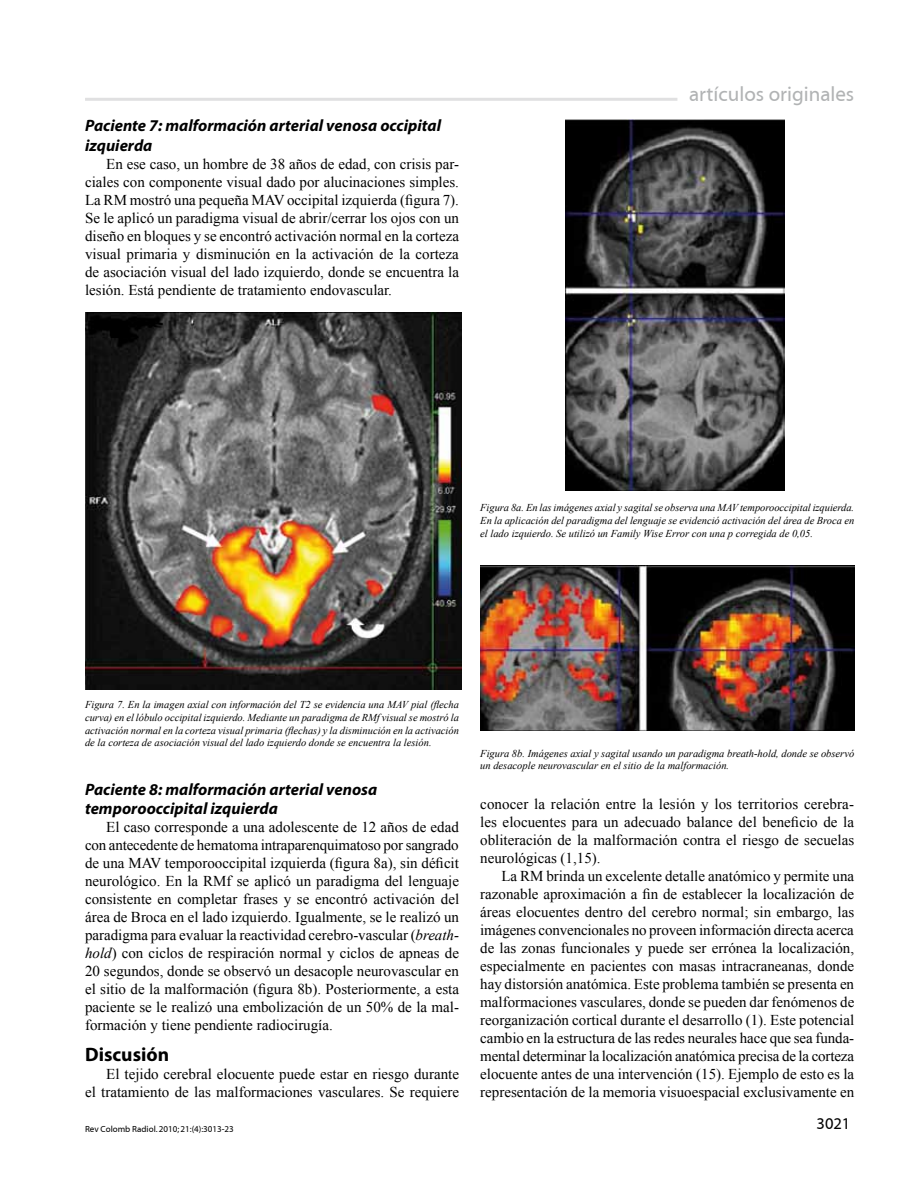
<style>
.page{position:relative;width:918px;height:1188px;background:#fff}
.page>*{position:absolute;margin:0;border:0;box-sizing:border-box;transform-origin:0 0}
.t1{font:21px "Myriad";color:#b1b3b4}
.t2{font:700 19.5px "Myriad Pro";color:#000}
.t3{font:italic 700 16.5px/19.8px "Myriad Pro";color:#000}
.t4{font:16.5px "Myriad";color:#000}
.t5{font:15px/18px "Times New Roman";color:#000;text-align:justify}
.t6{font:italic 10.5px/12.6px "Times New Roman";color:#000;text-align:justify}
.t7{font:9px "Myriad";color:#000}
.s1{font-style:italic}
</style>
<div class="page">
<hr style="left:85px;top:98px;width:592px;height:3px;background:#e0e0e1">
<img style="left:85px;top:313px;width:377px;height:377px">
<img style="left:566px;top:119px;width:218px;height:372px">
<img style="left:480px;top:565px;width:374px;height:166px">
<p class="t3" style="left:85px;top:115px;width:358px">Paciente 7: malformación arterial venosa occipital izquierda</p>
<p class="t5" style="left:85px;top:155px;width:376px;text-indent:21px">En ese caso, un hombre de 38 años de edad, con crisis par&shy;ciales con componente visual dado por alucinaciones simples.<br>La RM mostró una pequeña MAV occipital izquierda (figura 7).<br>Se le aplicó un paradigma visual de abrir/cerrar los ojos con un diseño en bloques y se encontró activación normal en la corteza visual primaria y disminución en la activación de la corteza de asociación visual del lado izquierdo, donde se encuentra la lesión. Está pendiente de tratamiento endovascular.</p>
<h1 class="t1" style="left:689px;top:84px;width:167px">artículos originales</h1>
<p class="t6" style="left:480px;top:501px;width:375px">Figura 8a. En las imágenes axial y sagital se observa una MAV temporooccipital izquierda.<br>En la aplicación del paradigma del lenguaje se evidenció activación del área de Broca en el lado izquierdo. Se utilizó un Family Wise Error con una p corregida de 0,05.</p>
<p class="t6" style="left:85px;top:698px;width:375px">Figura 7. En la imagen axial con información del T2 se evidencia una MAV pial (flecha curva) en el lóbulo occipital izquierdo. Mediante un paradigma de RMf visual se mostró la activación normal en la corteza visual primaria (flechas) y la disminución en la activación de la corteza de asociación visual del lado izquierdo donde se encuentra la lesión.</p>
<p class="t3" style="left:85px;top:779px;width:294px">Paciente 8: malformación arterial venosa temporooccipital izquierda</p>
<p class="t5" style="left:85px;top:818px;width:376px;text-indent:21px">El caso corresponde a una adolescente de 12 años de edad con antecedente de hematoma intraparenquimatoso por sangrado de una MAV temporooccipital izquierda (figura 8a), sin déficit neurológico. En la RMf se aplicó un paradigma del lenguaje consistente en completar frases y se encontró activación del área de Broca en el lado izquierdo. Igualmente, se le realizó un paradigma para evaluar la reactividad cerebro-vascular (<span class="s1">breath&shy;hold</span>) con ciclos de respiración normal y ciclos de apneas de 20 segundos, donde se observó un desacople neurovascular en el sitio de la malformación (figura 8b). Posteriormente, a esta paciente se le realizó una embolización de un 50% de la mal&shy;formación y tiene pendiente radiocirugía.</p>
<h2 class="t2" style="left:85px;top:1041px;width:86px">Discusión</h2>
<p class="t5" style="left:85px;top:1064px;width:376px;text-align:right">El tejido cerebral elocuente puede estar en riesgo durante<br>el tratamiento de las malformaciones vasculares. Se requiere</p>
<p class="t7" style="left:85px;top:1125px;width:150px">Rev Colomb Radiol. 2010; 21:(4):3013-23</p>
<p class="t6" style="left:480px;top:747px;width:375px">Figura 8b. Imágenes axial y sagital usando un paradigma breath-hold, donde se observó un desacople neurovascular en el sitio de la malformación.</p>
<p class="t5" style="left:480px;top:795px;width:376px">conocer la relación entre la lesión y los territorios cerebra&shy;les elocuentes para un adecuado balance del beneficio de la obliteración de la malformación contra el riesgo de secuelas neurológicas (1,15).</p>
<p class="t5" style="left:480px;top:867px;width:376px;text-indent:21px">La RM brinda un excelente detalle anatómico y permite una razonable aproximación a fin de establecer la localización de áreas elocuentes dentro del cerebro normal; sin embargo, las imágenes convencionales no proveen información directa acerca de las zonas funcionales y puede ser errónea la localización, especialmente en pacientes con masas intracraneanas, donde hay distorsión anatómica. Este problema también se presenta en malformaciones vasculares, donde se pueden dar fenómenos de reorganización cortical durante el desarrollo (1). Este potencial cambio en la estructura de las redes neurales hace que sea funda&shy;mental determinar la localización anatómica precisa de la corteza elocuente antes de una intervención (15). Ejemplo de esto es la representación de la memoria visuoespacial exclusivamente en</p>
<p class="t4" style="left:817px;top:1115px;width:35px">3021</p>
</div>
